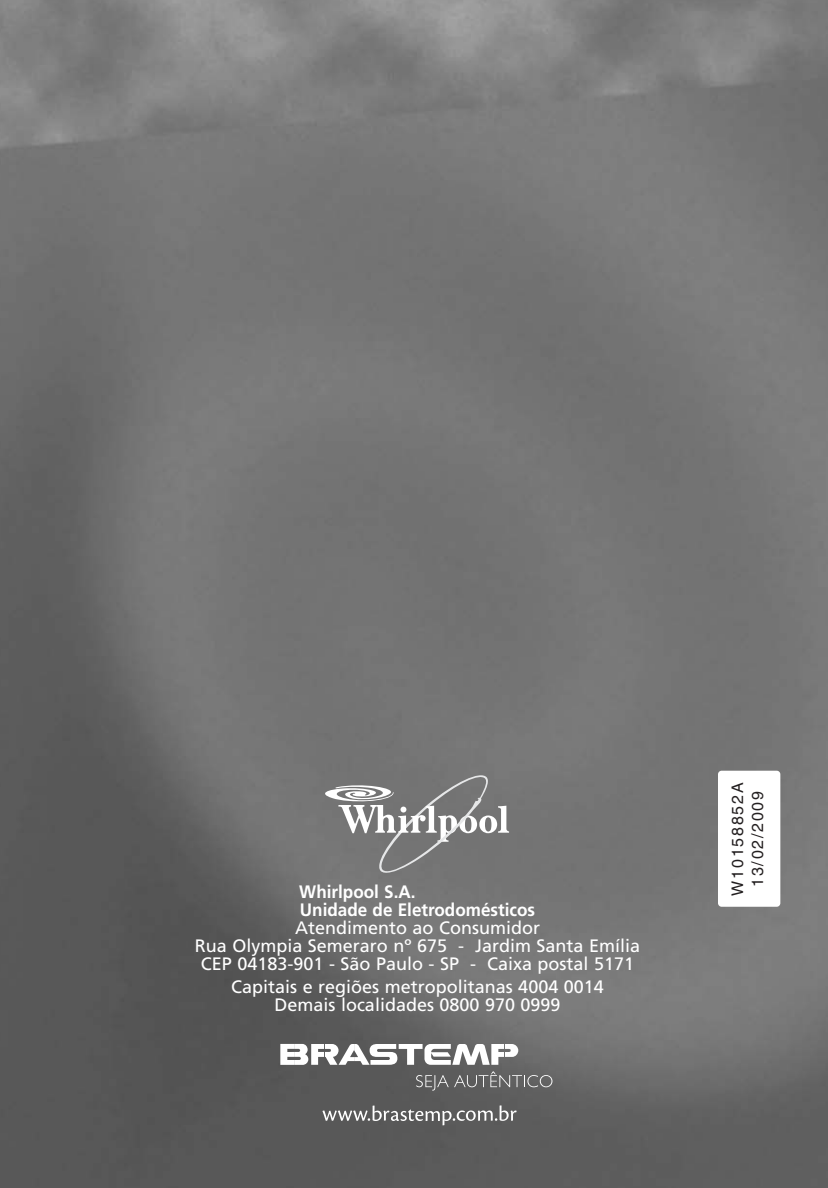
<style>
.page{position:relative;width:828px;height:1188px;background:#fff}
.page>*{position:absolute;margin:0;border:0;box-sizing:border-box;transform-origin:0 0}
.t1{font:18px/18px "Frutiger";color:#fff;text-align:center}
.t2{font:700 18px/18px "Frutiger";color:#fff;scale:.95 1}
.t3{font:16px/20px "Helvetica";letter-spacing:.11em;color:#231f20;text-align:center}
</style>
<div class="page">
<img style="left:0;top:0;width:828px;height:1188px">
<div style="left:718px;top:771px;width:62px;height:136px;background:#fff;border-radius:4px"></div>
<svg style="left:416px;top:1071px;width:136px;height:20px"></svg>
<svg style="left:280px;top:1044px;width:238px;height:21px"></svg>
<svg style="left:323px;top:771px;width:186px;height:102px"></svg>
<svg style="left:322px;top:1105px;width:195px;height:20px"></svg>
<p class="t2" style="left:299px;top:884px;width:250px">Whirlpool S.A.<br>Unidade de Eletrodomésticos</p>
<p class="t1" style="left:195px;top:920px;width:447px">Atendimento ao Consumidor<br>Rua Olympia Semeraro nº 675 - Jardim Santa Emília<br>CEP 04183-901 - São Paulo - SP - Caixa postal 5171</p>
<p class="t1" style="left:231px;top:980px;width:374px">Capitais e regiões metropolitanas 4004 0014<br>Demais localidades 0800 970 0999</p>
<p class="t3" style="left:729px;top:896px;width:114px;rotate:-90deg">W10158852A<br>13/02/2009</p>
</div>
